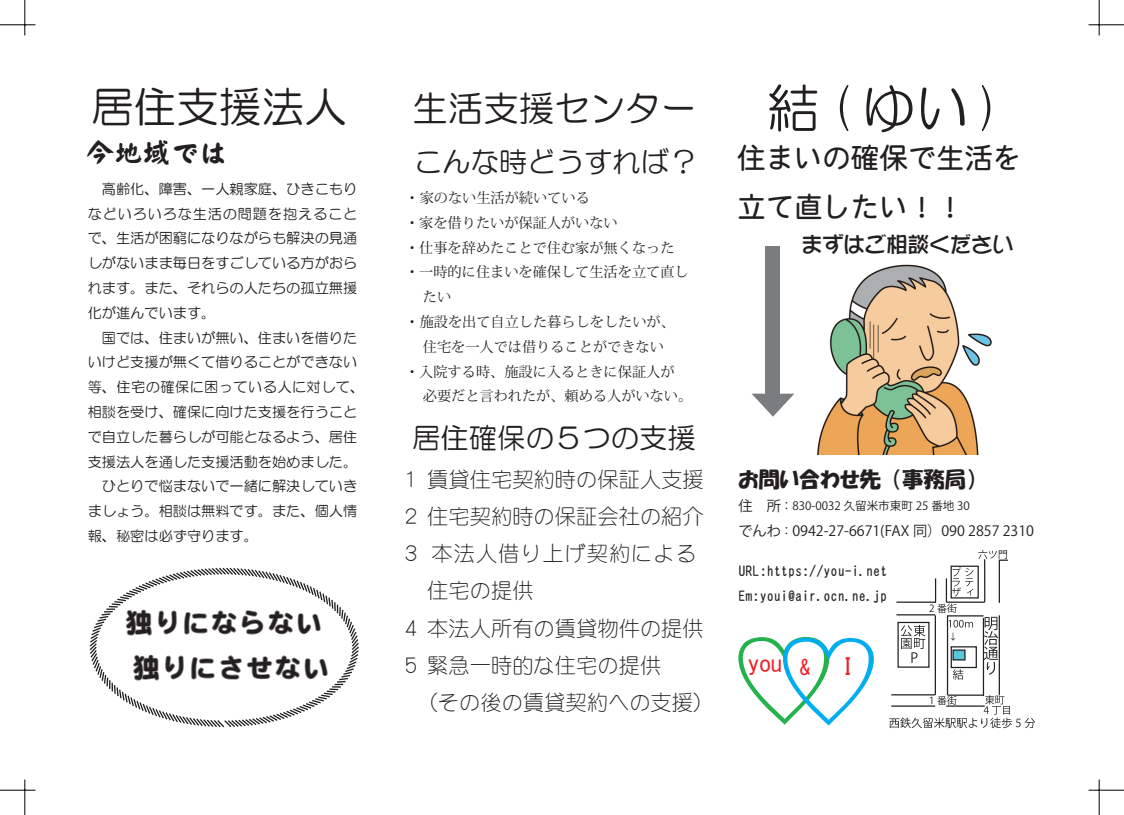
<style>
.page{position:relative;width:1124px;height:815px;background:#fff}
.page>*{position:absolute;margin:0;border:0;box-sizing:border-box;transform-origin:0 0}
.t1{font:53.12px "HG Maru Gothic MPRO";color:#231f20}
.t2{font:42.5px "HG Maru Gothic MPRO";color:#231f20}
.t3{font:35.38px "HG Maru Gothic MPRO";color:#231f20}
.t4{font:28.38px "HG Maru Gothic MPRO";color:#231f20}
.t5{font:28.38px "DFHS Maru Gothic W4 WIN RKSJ H";color:#231f20}
.t6{font:28.38px/45.1px "DF Maru Gothic FD W9 WIN RKSJ H";color:#231f20}
.t7{font:28.38px "DF Gan Kai Sho W7 WIN RKSJ H";color:#231f20}
.t8{font:23px "MS Gothic";color:#ee1d23}
.t9{font:21.25px/37.2px "DFSM Gothic Lt WIN RKSJ H";color:#231f20}
.t10{font:21.25px "HGP Soei Kakupoptai";color:#231f20}
.t11{font:21.25px "DFSM Gothic Lt WIN RKSJ H";letter-spacing:.04em;color:#231f20}
.t12{font:21.25px "DFPOP1 SB WIN RKSJ H";color:#231f20}
.t13{font:21.25px "MS Gothic";color:#ee1d23}
.t14{font:14.12px/24.8px "HG Maru Gothic MPRO";color:#231f20}
.t15{font:14.12px/24.8px "Koz Min Pro";color:#231f20}
.t16{font:14.12px/24.8px "DFHS Maru Gothic W4 WIN RKSJ H";color:#231f20}
.t17{font:14.12px/24.8px "Koz Go Pro";color:#231f20}
.t18{font:11.5px "Koz Go Pro";color:#231f20}
.t19{font:8.75px "Koz Go Pro";color:#231f20}
.s1{font-size:11.5px}
</style>
<div class="page">
<svg style="left:89px;top:567px;width:270px;height:161px"></svg>
<div style="left:980px;top:683px;width:21px;height:12px;background:#fff;border:1px solid #fff"></div>
<hr style="left:982px;top:616px;width:1px;height:80px;background:#231f20">
<hr style="left:998px;top:615px;width:1px;height:80px;background:#231f20">
<hr style="left:946px;top:615px;width:1px;height:80px;background:#231f20">
<hr style="left:934px;top:615px;width:1px;height:80px;background:#231f20">
<hr style="left:896px;top:602px;width:39px;height:1px;background:#231f20">
<hr style="left:896px;top:614px;width:39px;height:1px;background:#231f20">
<hr style="left:891px;top:694px;width:44px;height:1px;background:#231f20">
<hr style="left:947px;top:694px;width:36px;height:2px;background:#231f20">
<svg style="left:900px;top:550px;width:108px;height:130px"></svg>
<div style="left:950px;top:646px;width:26px;height:22px;border:1px solid #231f20"></div>
<svg style="left:889px;top:695px;width:146px;height:33px"></svg>
<svg style="left:738px;top:637px;width:135px;height:88px"></svg>
<div style="left:765px;top:247px;width:15px;height:147px;background:#7a7c7f"></div>
<svg style="left:752px;top:394px;width:42px;height:23px"></svg>
<div style="left:765px;top:394px;width:15px;height:9px;background:#7a7c7f"></div>
<img style="left:817px;top:264px;width:174px;height:191px">
<hr style="left:0;top:25px;width:35px;height:1px;background:#000">
<hr style="left:1088px;top:25px;width:35px;height:1px;background:#000">
<hr style="left:0;top:790px;width:35px;height:1px;background:#000">
<hr style="left:1088px;top:790px;width:35px;height:1px;background:#000">
<hr style="left:25px;top:0;width:1px;height:35px;background:#000">
<hr style="left:25px;top:780px;width:1px;height:35px;background:#000">
<hr style="left:1098px;top:0;width:1px;height:35px;background:#000">
<hr style="left:1098px;top:780px;width:1px;height:35px;background:#000">
<h2 class="t2" style="left:91px;top:86px;width:257px">居住支援法人</h2>
<h3 class="t7" style="left:86px;top:139px;width:143px">今地域では</h3>
<p class="t14" style="left:88px;top:176px;width:278px">　高齢化、障害、一人親家庭、ひきこもりなどいろいろな生活の問題を抱えることで、生活が困窮になりながらも解決の見通しがないまま毎日をすごしている方がおられます。また、それらの人たちの孤立無援化が進んでいます。<br>　国では、住まいが無い、住まいを借りたいけど支援が無くて借りることができない等、住宅の確保に困っている人に対して、相談を受け、確保に向けた支援を行うことで自立した暮らしが可能となるよう、居住支援法人を通した支援活動を始めました。　ひとりで悩まないで一緒に解決していきましょう。相談は無料です。また、個人情報、秘密は必ず守ります。</p>
<h3 class="t6" style="left:125px;top:600px;width:207px">独りにならない独りにさせない</h3>
<h3 class="t3" style="left:412px;top:90px;width:285px">生活支援センター</h3>
<h3 class="t4" style="left:414px;top:148px;width:285px">こんな時どうすれば?</h3>
<p class="t15" style="left:405px;top:185px;width:289px">・家のない生活が続いている<br>・家を借りたいが保証人がいない<br>・仕事を辞めたことで住む家が無くなった<br>・一時的に住まいを確保して生活を立て直し　たい<br>・施設を出て自立した暮らしをしたいが、　住宅を一人では借りることができない<br>・入院する時、施設に入るときに保証人が<br>　必要だと言われたが、頼める人がいない。</p>
<h3 class="t4" style="left:412px;top:423px;width:285px">居住確保の５つの支援</h3>
<h3 class="t9" style="left:406px;top:460px;width:12px">1</h3>
<h3 class="t9" style="left:406px;top:498px;width:12px">2</h3>
<h3 class="t9" style="left:427px;top:460px;width:278px">賃貸住宅契約時の保証人支援</h3>
<h3 class="t9" style="left:427px;top:498px;width:278px">住宅契約時の保証会社の紹介</h3>
<h3 class="t11" style="left:431px;top:543px;width:266px">本法人借り上げ契約による</h3>
<h3 class="t9" style="left:406px;top:535px;width:12px">3</h3>
<h3 class="t9" style="left:406px;top:572px;width:129px">　住宅の提供</h3>
<h3 class="t9" style="left:427px;top:609px;width:278px">本法人所有の賃貸物件の提供</h3>
<h3 class="t9" style="left:406px;top:609px;width:12px">4</h3>
<h3 class="t9" style="left:427px;top:646px;width:235px">緊急一時的な住宅の提供</h3>
<h3 class="t9" style="left:406px;top:646px;width:310px">5<br>　（その後の賃貸契約への支援(</h3>
<h1 class="t1" style="left:766px;top:82px;width:235px">結( ゆい (</h1>
<h3 class="t5" style="left:737px;top:143px;width:285px">住まいの確保で生活を</h3>
<h3 class="t5" style="left:737px;top:193px;width:228px">立て直したい!!</h3>
<h3 class="t12" style="left:801px;top:234px;width:214px">まずはご相談ください</h3>
<h3 class="t10" style="left:738px;top:468px;width:144px">お問い合わせ先</h3>
<p class="t18" style="left:780px;top:499px;width:190px">：830-0032 久留米市東町 25 番地 30</p>
<h3 class="t10" style="left:891px;top:468px;width:87px">（事務局(</h3>
<p class="t17" style="left:738px;top:494px;width:297px">住　所<br>でんわ<span class="s1">：</span>0942-27-6671(FAX 同(090 2857 2310</p>
<p class="t16" style="left:738px;top:559px;width:150px">URL:https://you .i- net<br>Em:youi@air.ocn.ne.jp</p>
<h3 class="t8" style="left:747px;top:652px;width:36px">you</h3>
<h3 class="t13" style="left:799px;top:657px;width:12px">&amp;</h3>
<h3 class="t8" style="left:842px;top:655px;width:13px">I</h3>
<p class="t19" style="left:947px;top:641px;width:10px;rotate:-90deg">←</p>
</div>
